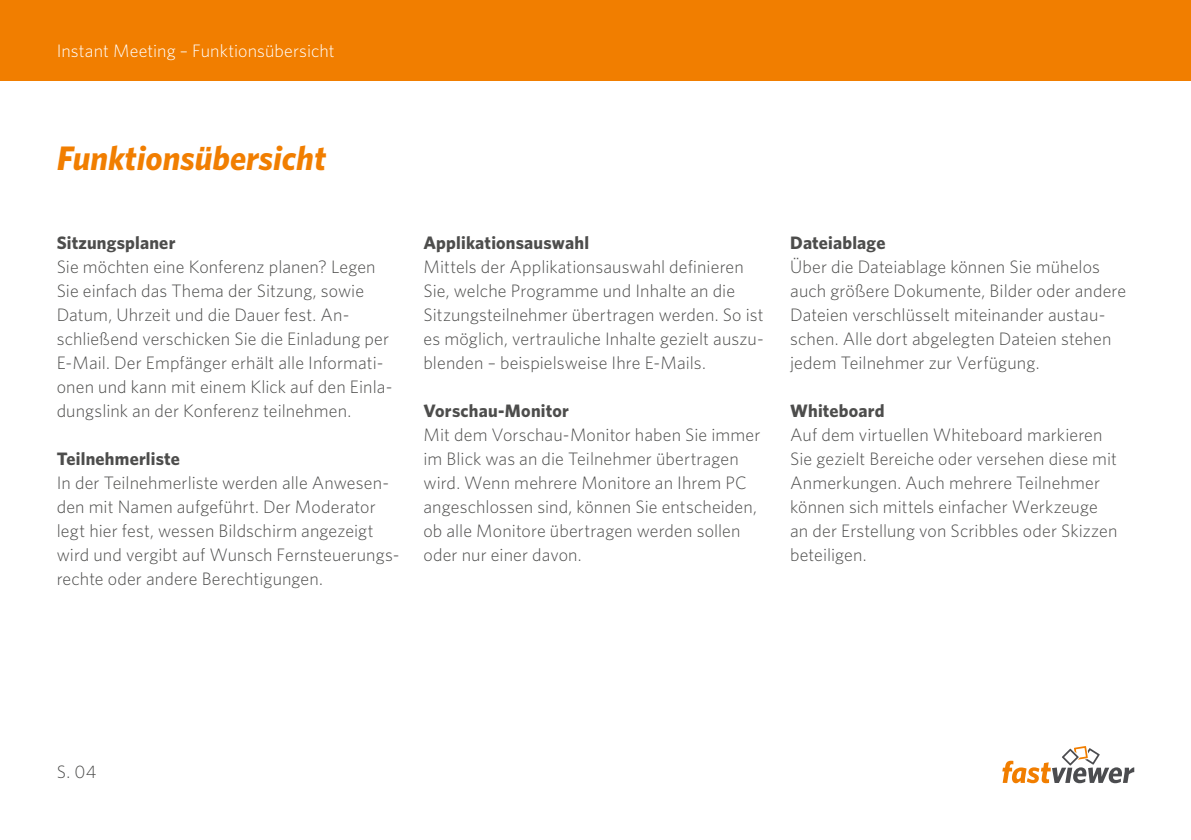
<style>
.page{position:relative;width:1191px;height:840px;background:#fff}
.page>*{position:absolute;margin:0;border:0;box-sizing:border-box;transform-origin:0 0}
.t1{font:italic 700 34px "Whitney";color:#f17e00}
.t2{font:300 18px/24px "Whitney";letter-spacing:.005em;color:#4d4d4c}
.t3{font:700 18px "Whitney";letter-spacing:.01em;color:#4d4d4c}
.t4{font:300 18px "Whitney";letter-spacing:.005em;color:#fff}
</style>
<div class="page">
<div style="left:0;top:0;width:1191px;height:80px;background:#f17e00"></div>
<svg style="left:1002px;top:746px;width:132px;height:36px"></svg>
<p class="t4" style="left:57px;top:38px;width:279px">Instant Meeting – Funktionsübersicht</p>
<h1 class="t1" style="left:57px;top:135px;width:271px">Funktionsübersicht</h1>
<p class="t3" style="left:57px;top:230px;width:120px">Sitzungsplaner</p>
<p class="t2" style="left:57px;top:254px;width:337px">Sie möchten eine Konferenz planen? Legen Sie einfach das Thema der Sitzung, sowie Datum, Uhrzeit und die Dauer fest. An&shy;schließend verschicken Sie die Einladung per E-Mail. Der Empfänger erhält alle Informati&shy;onen und kann mit einem Klick auf den Einla&shy;dungslink an der Konferenz teilnehmen.</p>
<p class="t3" style="left:57px;top:446px;width:125px">Teilnehmerliste</p>
<p class="t2" style="left:57px;top:470px;width:344px">In der Teilnehmerliste werden alle Anwesen&shy;den mit Namen aufgeführt. Der Moderator legt hier fest, wessen Bildschirm angezeigt wird und vergibt auf Wunsch Fernsteuerungs&shy;rechte oder andere Berechtigungen.</p>
<p class="t3" style="left:423px;top:230px;width:167px">Applikationsauswahl</p>
<p class="t2" style="left:423px;top:254px;width:342px">Mittels der Applikationsauswahl definieren Sie, welche Programme und Inhalte an die Sitzungsteilnehmer übertragen werden. So ist es möglich, vertrauliche Inhalte gezielt auszu&shy;blenden – beispielsweise Ihre E-Mails.</p>
<p class="t3" style="left:423px;top:398px;width:147px">Vorschau-Monitor</p>
<p class="t2" style="left:423px;top:422px;width:338px">Mit dem Vorschau-Monitor haben Sie immer im Blick was an die Teilnehmer übertragen wird. Wenn mehrere Monitore an Ihrem PC angeschlossen sind, können Sie entscheiden, ob alle Monitore übertragen werden sollen oder nur einer davon.</p>
<p class="t3" style="left:790px;top:230px;width:97px">Dateiablage</p>
<p class="t2" style="left:790px;top:254px;width:337px">Über die Dateiablage können Sie mühelos auch größere Dokumente, Bilder oder andere Dateien verschlüsselt miteinander austau&shy;schen. Alle dort abgelegten Dateien stehen jedem Teilnehmer zur Verfügung.</p>
<p class="t3" style="left:790px;top:398px;width:96px">Whiteboard</p>
<p class="t2" style="left:790px;top:422px;width:329px">Auf dem virtuellen Whiteboard markieren Sie gezielt Bereiche oder versehen diese mit Anmerkungen. Auch mehrere Teilnehmer können sich mittels einfacher Werkzeuge an der Erstellung von Scribbles oder Skizzen beteiligen.</p>
<p class="t2" style="left:57px;top:758px;width:41px">S. 04</p>
</div>
